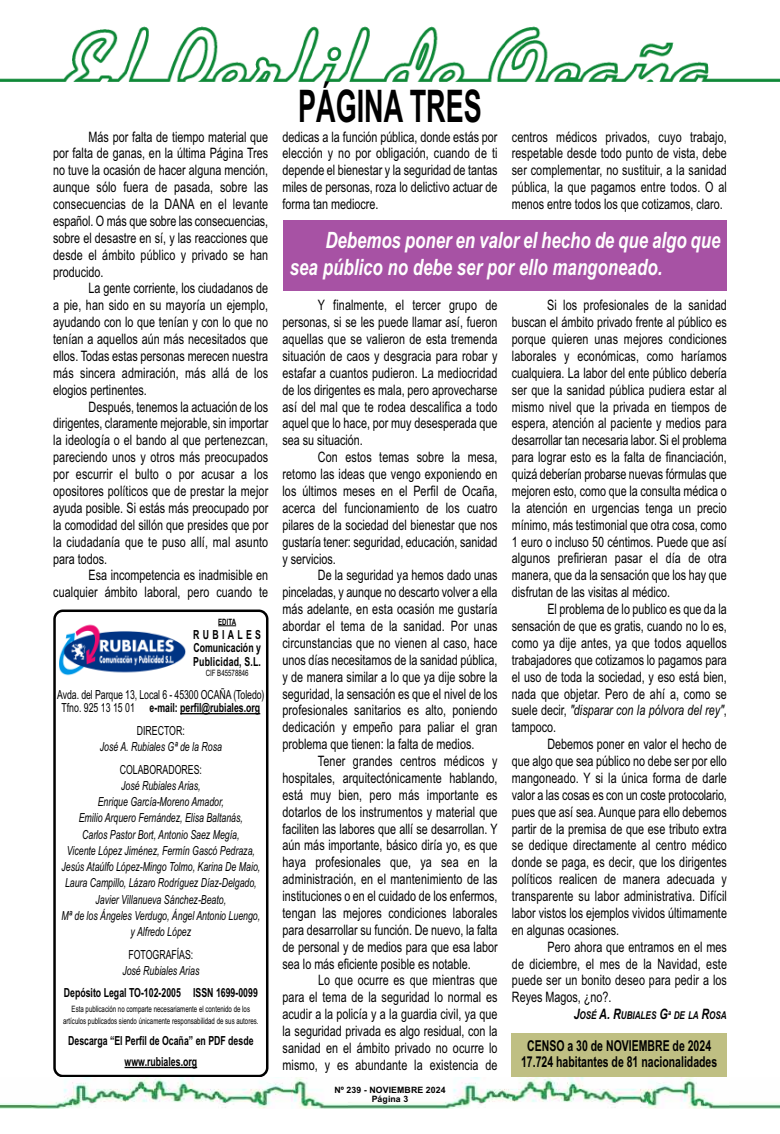
<style>
.page{position:relative;width:780px;height:1134px;background:#fff}
.page>*{position:absolute;margin:0;border:0;box-sizing:border-box;transform-origin:0 0}
.t1{font:700 45px "Arial";color:#000;scale:.6 1}
.t2{font:italic 700 22.5px/27.5px "Arial";color:#fff;scale:.75 1}
.t3{font:700 15px/16.2px "Arial";color:#000;text-align:center;scale:.7 1}
.t4{font:14.38px/16.9px "Arial";color:#000;text-align:justify;scale:.75 1}
.t5{font:italic 12.5px/16.2px "Arial";color:#000;text-align:center;scale:.7 1}
.t6{font:700 12.5px/13.8px "Arial";color:#000;text-align:justify;scale:.7 1}
.t7{font:12.5px/13.8px "Arial";letter-spacing:-.01em;color:#000;text-align:center;scale:.7 1}
.t8{font:italic 700 10.75px "Arial";color:#000;scale:.75 1}
.t9{font:8.75px/11.2px "Arial";color:#000;text-align:center;scale:.7 1}
.t10{font:700 8.75px/8.8px "Arial";letter-spacing:.01em;color:#000;text-align:center}
.t11{font:700 8.75px "Arial";letter-spacing:.01em;color:#000;scale:.7 1}
.s1{font-weight:700}
.s2{font-style:italic}
.s3{font-size:14.38px}
</style>
<div class="page">
<img style="left:0;top:26px;width:780px;height:56px">
<div style="left:283px;top:220px;width:443px;height:71px;background:#a752a4"></div>
<div style="left:511px;top:1033px;width:215px;height:44px;background:#bfbf83"></div>
<svg style="left:53px;top:609px;width:215px;height:468px"></svg>
<svg style="left:218px;top:625px;width:18px;height:1px"></svg>
<hr style="left:180px;top:713px;width:80px;height:1px;background:#000">
<hr style="left:124px;top:1067px;width:68px;height:1px;background:#000">
<img style="left:59px;top:620px;width:127px;height:56px">
<img style="left:0;top:1077px;width:780px;height:32px">
<p class="t4" style="left:53px;top:128px;width:288px;text-indent:35px">Más por falta de tiempo material que por falta de ganas, en la última Página Tres no tuve la ocasión de hacer alguna mención, aunque sólo fuera de pasada, sobre las consecuencias de la DANA en el levante español. O más que sobre las consecuencias, sobre el desastre en sí, y las reacciones que desde el ámbito público y privado se han producido.</p>
<p class="t4" style="left:53px;top:280px;width:288px;text-indent:35px">La gente corriente, los ciudadanos de a pie, han sido en su mayoría un ejemplo, ayudando con lo que tenían y con lo que no tenían a aquellos aún más necesitados que ellos. Todas estas personas merecen nuestra más sincera admiración, más allá de los elogios pertinentes.</p>
<p class="t4" style="left:53px;top:398px;width:288px;text-indent:35px">Después, tenemos la actuación de los dirigentes, claramente mejorable, sin importar la ideología o el bando al que pertenezcan, pareciendo unos y otros más preocupados por escurrir el bulto o por acusar a los opositores políticos que de prestar la mejor ayuda posible. Si estás más preocupado por la comodidad del sillón que presides que por la ciudadanía que te puso allí, mal asunto para todos.</p>
<p class="t4" style="left:53px;top:567px;width:288px;text-align:right">Esa incompetencia es inadmisible en cualquier ámbito laboral, pero cuando te</p>
<p class="t11" style="left:218px;top:617px;width:27px">EDITA</p>
<p class="t6" style="left:193px;top:627px;width:98px">RUBIALES Comunicación y Publicidad, S.L.</p>
<p class="t9" style="left:206px;top:667px;width:63px">CIF B45578846</p>
<p class="t7" style="left:57px;top:687px;width:297px">Avda. del Parque 13, Local 6 - 45300 OCAÑA (Toledo)<br>Tfno. 925 13 15 01 <span class="s1">e-mail: perfil@rubiales.org</span></p>
<p class="t7" style="left:137px;top:724px;width:70px">DIRECTOR:</p>
<p class="t5" style="left:100px;top:739px;width:176px">José A. Rubiales Gª de la Rosa</p>
<p class="t7" style="left:120px;top:762px;width:119px">COLABORADORES:</p>
<p class="t5" style="left:61px;top:777px;width:285px">José Rubiales Arias,<br>Enrique García-Moreno Amador,<br>Emilio Arquero Fernández, Elisa Baltanás,<br>Carlos Pastor Bort, Antonio Saez Megía,<br>Vicente López Jiménez, Fermín Gascó Pedraza, Jesús Ataúlfo López-Mingo Tolmo, Karina De Maio, Laura Campillo, Lázaro Rodríguez Díaz-Delgado, Javier Villanueva Sánchez-Beato,<br>Mª de los Ángeles Verdugo, Ángel Antonio Luengo, y Alfredo López</p>
<p class="t7" style="left:128px;top:947px;width:94px">FOTOGRAFÍAS:</p>
<p class="t5" style="left:122px;top:962px;width:112px">José Rubiales Arias</p>
<p class="t6" style="left:64px;top:986px;width:278px">Depósito Legal TO-102-2005 ISSN 1699-0099</p>
<p class="t9" style="left:63px;top:1004px;width:281px">Esta publicación no comparte necesariamente el contenido de los artículos publicados siendo únicamente responsabilidad de sus autores.</p>
<p class="t6" style="left:68px;top:1030px;width:266px;line-height:21.2px;text-align:center">Descarga “El Perfil de Ocaña” en PDF desde www.rubiales.org</p>
<h1 class="t1" style="left:298px;top:80px;width:307px">PÁGINA TRES</h1>
<p class="t4" style="left:282px;top:128px;width:288px">dedicas a la función pública, donde estás por elección y no por obligación, cuando de ti depende el bienestar y la seguridad de tantas miles de personas, roza lo delictivo actuar de forma tan mediocre.</p>
<p class="t4" style="left:512px;top:128px;width:288px">centros médicos privados, cuyo trabajo, respetable desde todo punto de vista, debe ser complementar, no sustituir, a la sanidad pública, la que pagamos entre todos. O al menos entre todos los que cotizamos, claro.</p>
<h2 class="t2" style="left:290px;top:226px;width:575px;text-indent:35px">Debemos poner en valor el hecho de que algo que sea público no debe ser por ello mangoneado.</h2>
<p class="t4" style="left:282px;top:297px;width:288px;text-indent:35px">Y finalmente, el tercer grupo de personas, si se les puede llamar así, fueron aquellas que se valieron de esta tremenda situación de caos y desgracia para robar y estafar a cuantos pudieron. La mediocridad de los dirigentes es mala, pero aprovecharse así del mal que te rodea descalifica a todo aquel que lo hace, por muy desesperada que sea su situación.</p>
<p class="t4" style="left:282px;top:449px;width:288px;text-indent:35px">Con estos temas sobre la mesa, retomo las ideas que vengo exponiendo en los últimos meses en el Perfil de Ocaña, acerca del funcionamiento de los cuatro pilares de la sociedad del bienestar que nos gustaría tener: seguridad, educación, sanidad y servicios.</p>
<p class="t4" style="left:282px;top:567px;width:288px;text-indent:35px">De la seguridad ya hemos dado unas pinceladas, y aunque no descarto volver a ella más adelante, en esta ocasión me gustaría abordar el tema de la sanidad. Por unas circunstancias que no vienen al caso, hace unos días necesitamos de la sanidad pública, y de manera similar a lo que ya dije sobre la seguridad, la sensación es que el nivel de los profesionales sanitarios es alto, poniendo dedicación y empeño para paliar el gran problema que tienen: la falta de medios.</p>
<p class="t4" style="left:282px;top:753px;width:288px;text-indent:35px">Tener grandes centros médicos y hospitales, arquitectónicamente hablando, está muy bien, pero más importante es dotarlos de los instrumentos y material que faciliten las labores que allí se desarrollan. Y aún más importante, básico diría yo, es que haya profesionales que, ya sea en la administración, en el mantenimiento de las instituciones o en el cuidado de los enfermos, tengan las mejores condiciones laborales para desarrollar su función. De nuevo, la falta de personal y de medios para que esa labor sea lo más eficiente posible es notable.</p>
<p class="t4" style="left:282px;top:972px;width:288px;text-indent:35px">Lo que ocurre es que mientras que para el tema de la seguridad lo normal es acudir a la policía y a la guardia civil, ya que la seguridad privada es algo residual, con la sanidad en el ámbito privado no ocurre lo mismo, y es abundante la existencia de</p>
<p class="t10" style="left:334px;top:1085px;width:113px">Nº 239 - NOVIEMBRE 2024<br>Página 3</p>
<p class="t4" style="left:512px;top:297px;width:288px;text-indent:35px">Si los profesionales de la sanidad buscan el ámbito privado frente al público es porque quieren unas mejores condiciones laborales y económicas, como haríamos cualquiera. La labor del ente público debería ser que la sanidad pública pudiera estar al mismo nivel que la privada en tiempos de espera, atención al paciente y medios para desarrollar tan necesaria labor. Si el problema para lograr esto es la falta de financiación, quizá deberían probarse nuevas fórmulas que mejoren esto, como que la consulta médica o la atención en urgencias tenga un precio mínimo, más testimonial que otra cosa, como 1 euro o incluso 50 céntimos. Puede que así algunos prefirieran pasar el día de otra manera, que da la sensación que los hay que disfrutan de las visitas al médico.</p>
<p class="t4" style="left:512px;top:601px;width:288px;text-indent:35px">El problema de lo publico es que da la sensación de que es gratis, cuando no lo es, como ya dije antes, ya que todos aquellos trabajadores que cotizamos lo pagamos para el uso de toda la sociedad, y eso está bien, nada que objetar. Pero de ahí a, como se suele decir, <span class="s2">"disparar con la pólvora del rey"</span>, tampoco.</p>
<p class="t4" style="left:512px;top:736px;width:288px;text-indent:35px">Debemos poner en valor el hecho de que algo que sea público no debe ser por ello mangoneado. Y si la única forma de darle valor a las cosas es con un coste protocolario, pues que así sea. Aunque para ello debemos partir de la premisa de que ese tributo extra se dedique directamente al centro médico donde se paga, es decir, que los dirigentes políticos realicen de manera adecuada y transparente su labor administrativa. Difícil labor vistos los ejemplos vividos últimamente en algunas ocasiones.</p>
<p class="t4" style="left:512px;top:938px;width:288px;text-indent:35px">Pero ahora que entramos en el mes de diciembre, el mes de la Navidad, este puede ser un bonito deseo para pedir a los Reyes Magos, ¿no?.</p>
<p class="t8" style="left:573px;top:1009px;width:205px"><span class="s3">J</span>OSÉ <span class="s3">A. R</span>UBIALES <span class="s3">G</span>ª DE LA <span class="s3">R</span>OSA</p>
<p class="t3" style="left:521px;top:1037px;width:282px">CENSO a 30 de NOVIEMBRE de 2024<br>17.724 habitantes de 81 nacionalidades</p>
</div>
